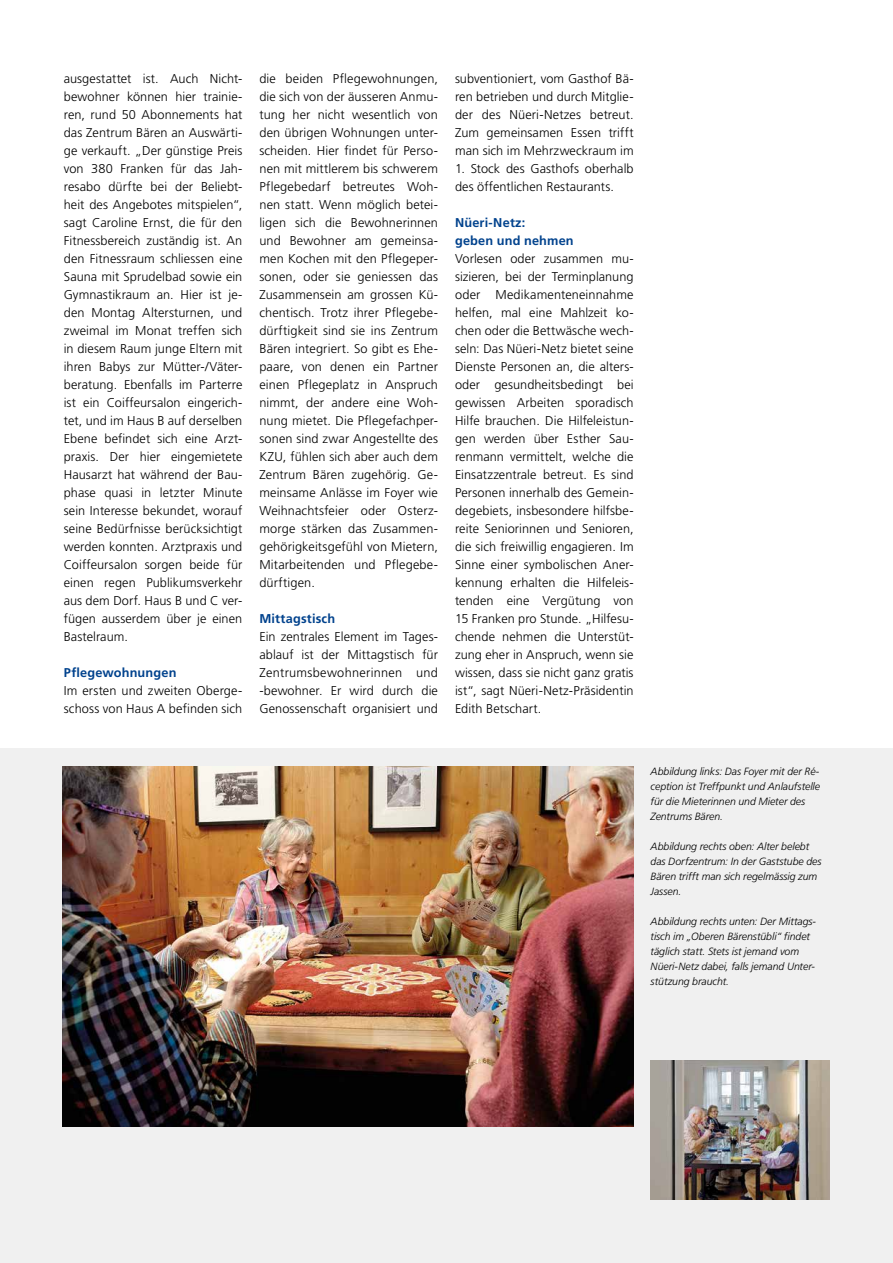
<style>
.page{position:relative;width:893px;height:1263px;background:#fff}
.page>*{position:absolute;margin:0;border:0;box-sizing:border-box;transform-origin:0 0}
.t1{font:300 12.75px/18px "Frutiger";letter-spacing:.005em;color:#000;text-align:justify}
.t2{font:700 12.75px/18px "Frutiger";letter-spacing:.015em;color:#01428d}
.t3{font:italic 300 10.5px/15px "Frutiger";letter-spacing:-.005em;color:#000}
</style>
<div class="page">
<div style="left:0;top:749px;width:893px;height:514px;background:#f0f0f0"></div>
<img style="left:651px;top:1060px;width:178px;height:139px">
<img style="left:63px;top:767px;width:571px;height:360px">
<p class="t1" style="left:64px;top:69px;width:180px">ausgestattet ist. Auch Nicht&shy;bewohner können hier trainie&shy;ren, rund 50 Abonnements hat das Zentrum Bären an Auswärti&shy;ge verkauft. „Der günstige Preis von 380 Franken für das Jah&shy;resabo dürfte bei der Beliebt&shy;heit des Angebotes mitspielen“, sagt Caroline Ernst, die für den Fitnessbereich zuständig ist. An den Fitnessraum schliessen eine Sauna mit Sprudelbad sowie ein Gymnastikraum an. Hier ist je&shy;den Montag Altersturnen, und zweimal im Monat treffen sich in diesem Raum junge Eltern mit ihren Babys zur Mütter-/Väter&shy;beratung. Ebenfalls im Parterre ist ein Coiffeursalon eingerich&shy;tet, und im Haus B auf derselben Ebene befindet sich eine Arzt&shy;praxis. Der hier eingemietete Hausarzt hat während der Bau&shy;phase quasi in letzter Minute sein Interesse bekundet, worauf seine Bedürfnisse berücksichtigt werden konnten. Arztpraxis und Coiffeursalon sorgen beide für einen regen Publikumsverkehr aus dem Dorf. Haus B und C ver&shy;fügen ausserdem über je einen Bastelraum.</p>
<p class="t2" style="left:64px;top:663px;width:114px">Pflegewohnungen</p>
<p class="t1" style="left:64px;top:682px;width:180px">Im ersten und zweiten Oberge&shy;schoss von Haus A befinden sich</p>
<p class="t1" style="left:259px;top:70px;width:180px">die beiden Pflegewohnungen, die sich von der äusseren Anmu&shy;tung her nicht wesentlich von den übrigen Wohnungen unter&shy;scheiden. Hier findet für Perso&shy;nen mit mittlerem bis schwerem Pflegebedarf betreutes Woh&shy;nen statt. Wenn möglich betei&shy;ligen sich die Bewohnerinnen und Bewohner am gemeinsa&shy;men Kochen mit den Pflegeper&shy;sonen, oder sie geniessen das Zusammensein am grossen Kü&shy;chentisch. Trotz ihrer Pflegebe&shy;dürftigkeit sind sie ins Zentrum Bären integriert. So gibt es Ehe&shy;paare, von denen ein Partner einen Pflegeplatz in Anspruch nimmt, der andere eine Woh&shy;nung mietet. Die Pflegefachper&shy;sonen sind zwar Angestellte des KZU, fühlen sich aber auch dem Zentrum Bären zugehörig. Ge&shy;meinsame Anlässe im Foyer wie Weihnachtsfeier oder Osterz&shy;morge stärken das Zusammen&shy;gehörigkeitsgefühl von Mietern, Mitarbeitenden und Pflegebe&shy;dürftigen.</p>
<p class="t2" style="left:259px;top:609px;width:77px">Mittagstisch</p>
<p class="t1" style="left:259px;top:628px;width:180px">Ein zentrales Element im Tages&shy;ablauf ist der Mittagstisch für Zentrumsbewohnerinnen und -bewohner. Er wird durch die Genossenschaft organisiert und</p>
<p class="t1" style="left:455px;top:70px;width:180px">subventioniert, vom Gasthof Bä&shy;ren betrieben und durch Mitglie&shy;der des Nüeri-Netzes betreut.<br>Zum gemeinsamen Essen trifft man sich im Mehrzweckraum im</p>
<p class="t1" style="left:455px;top:160px;width:180px">1. Stock des Gasthofs oberhalb des öffentlichen Restaurants.</p>
<p class="t2" style="left:455px;top:213px;width:120px">Nüeri-Netz:<br>geben und nehmen</p>
<p class="t1" style="left:455px;top:250px;width:180px">Vorlesen oder zusammen mu&shy;sizieren, bei der Terminplanung oder Medikamenteneinnahme helfen, mal eine Mahlzeit ko&shy;chen oder die Bettwäsche wech&shy;seln: Das Nüeri-Netz bietet seine Dienste Personen an, die alters&shy;oder gesundheitsbedingt bei gewissen Arbeiten sporadisch Hilfe brauchen. Die Hilfeleistun&shy;gen werden über Esther Sau&shy;renmann vermittelt, welche die Einsatzzentrale betreut. Es sind Personen innerhalb des Gemein&shy;degebiets, insbesondere hilfsbe&shy;reite Seniorinnen und Senioren, die sich freiwillig engagieren. Im Sinne einer symbolischen Aner&shy;kennung erhalten die Hilfeleis&shy;tenden eine Vergütung von 15 Franken pro Stunde. „Hilfesu&shy;chende nehmen die Unterstüt&shy;zung eher in Anspruch, wenn sie wissen, dass sie nicht ganz gratis ist“, sagt Nüeri-Netz-Präsidentin Edith Betschart.</p>
<p class="t3" style="left:651px;top:764px;width:171px">Abbildung links: Das Foyer mit der Ré&shy;ception ist Treffpunkt und Anlaufstelle für die Mieterinnen und Mieter des<br>Zentrums Bären.</p>
<p class="t3" style="left:651px;top:839px;width:172px">Abbildung rechts oben: Alter belebt das Dorfzentrum: In der Gaststube des<br>Bären trifft man sich regelmässig zum<br>Jassen.</p>
<p class="t3" style="left:651px;top:914px;width:167px">Abbildung rechts unten: Der Mittags&shy;tisch im „Oberen Bärenstübli“ findet täglich statt. Stets ist jemand vom Nüeri-Netz dabei, falls jemand Unter&shy;stützung braucht.</p>
</div>
